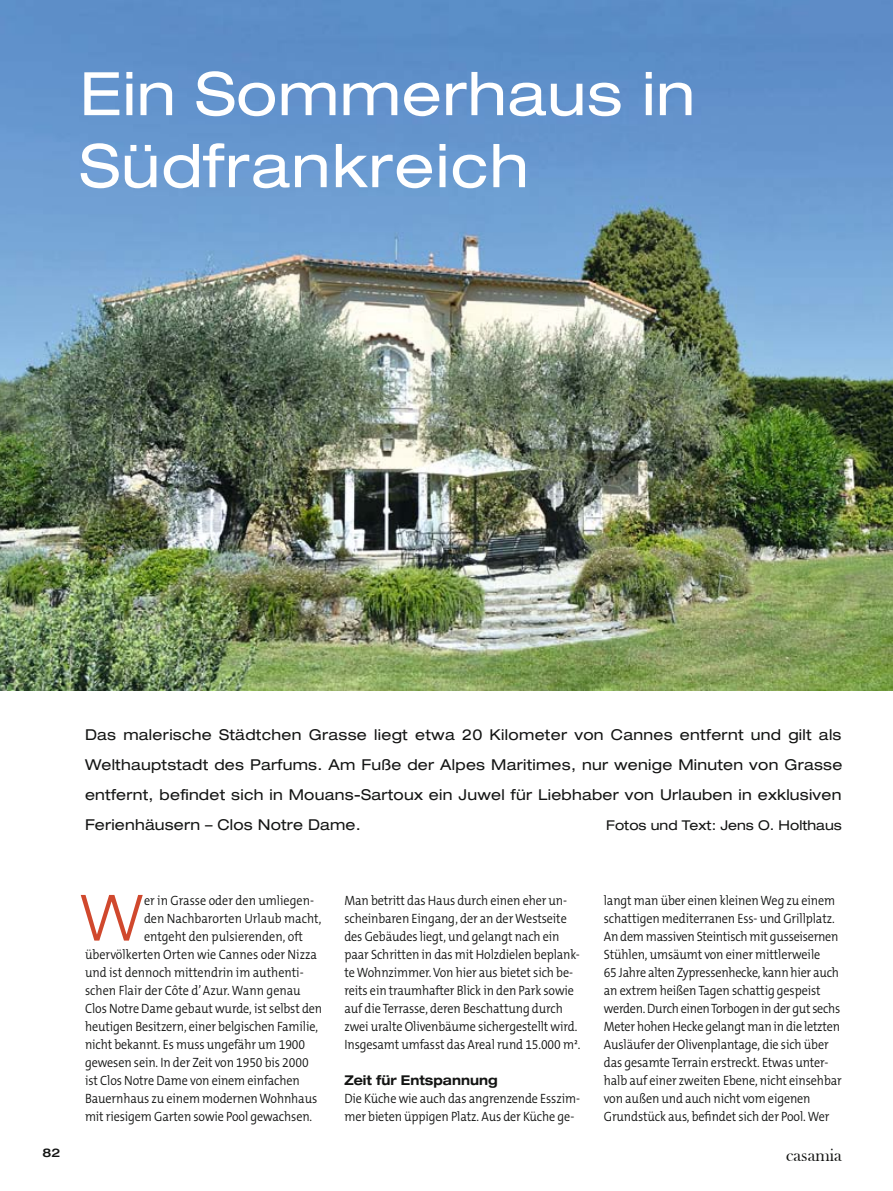
<style>
.page{position:relative;width:893px;height:1191px;background:#fff}
.page>*{position:absolute;margin:0;border:0;box-sizing:border-box;transform-origin:0 0}
.t1{font:300 expanded 63.9px "Helvetica Neue LT Std";color:#d0482d;scale:.9 1}
.t2{font:expanded 60px/72px "Helvetica Neue LT Std";letter-spacing:.02em;color:#fff}
.t3{font:18px "Bask Old Face";color:#131413}
.t4{font:expanded 15px/30px "Helvetica Neue LT Std";letter-spacing:.015em;color:#131413;text-align:justify}
.t5{font:300 13.5px/18px "The Mix B W4";letter-spacing:-.01em;color:#131413;scale:.9 1}
.t6{font:expanded 13.5px "Helvetica Neue LT Std";letter-spacing:.005em;color:#131413}
.t7{font:500 expanded 12px "Helvetica Neue LT Std";color:#131413}
.s1{font-family:"Helvetica Neue LT Std";font-weight:700;font-stretch:expanded}
</style>
<div class="page">
<img style="left:0;top:0;width:893px;height:690px">
<p class="t2" style="left:80px;top:65px;width:617px">Ein Sommerhaus in<br>Südfrankreich</p>
<p class="t4" style="left:85px;top:722px;width:759px">Das malerische Städtchen Grasse liegt etwa 20 Kilometer von Cannes entfernt und gilt als Welthauptstadt des Parfums. Am Fuße der Alpes Maritimes, nur wenige Minuten von Grasse entfernt, befindet sich in Mouans-Sartoux ein Juwel für Liebhaber von Urlauben in exklusiven Ferienhäusern – Clos Notre Dame.</p>
<p class="t6" style="left:606px;top:821px;width:237px">Fotos und Text: Jens O. Holthaus</p>
<p class="t1" style="left:81px;top:881px;width:69px">W</p>
<p class="t5" style="left:144px;top:892px;width:190px">er in Grasse oder den umliegen-</p>
<p class="t5" style="left:144px;top:910px;width:199px">den Nachbarorten Urlaub macht,</p>
<p class="t5" style="left:144px;top:928px;width:178px">entgeht den pulsierenden, oft</p>
<p class="t5" style="left:85px;top:946px;width:259px">übervölkerten Orten wie Cannes oder Nizza</p>
<p class="t5" style="left:85px;top:964px;width:245px">und ist dennoch mittendrin im authenti-</p>
<p class="t5" style="left:85px;top:982px;width:241px">schen Flair der Côte d’ Azur. Wann genau</p>
<p class="t5" style="left:85px;top:1000px;width:265px">Clos Notre Dame gebaut wurde, ist selbst den</p>
<p class="t5" style="left:85px;top:1018px;width:260px">heutigen Besitzern, einer belgischen Familie,</p>
<p class="t5" style="left:85px;top:1036px;width:246px">nicht bekannt. Es muss ungefähr um 1900</p>
<p class="t5" style="left:85px;top:1054px;width:250px">gewesen sein. In der Zeit von 1950 bis 2000</p>
<p class="t5" style="left:85px;top:1072px;width:240px">ist Clos Notre Dame von einem einfachen</p>
<p class="t5" style="left:85px;top:1090px;width:259px">Bauernhaus zu einem modernen Wohnhaus</p>
<p class="t5" style="left:85px;top:1108px;width:254px">mit riesigem Garten sowie Pool gewachsen.</p>
<p class="t5" style="left:344px;top:892px;width:264px">Man betritt das Haus durch einen eher un&shy;scheinbaren Eingang, der an der Westseite des Gebäudes liegt, und gelangt nach ein paar Schritten in das mit Holzdielen beplank&shy;te Wohnzimmer. Von hier aus bietet sich be&shy;reits ein traumhafter Blick in den Park sowie auf die Terrasse, deren Beschattung durch zwei uralte Olivenbäume sichergestellt wird.<br>Insgesamt umfasst das Areal rund 15.000 m².</p>
<p class="t5" style="left:344px;top:1072px;width:263px"><span class="s1">Zeit für Entspannung<br></span>Die Küche wie auch das angrenzende Esszim&shy;mer bieten üppigen Platz. Aus der Küche ge-</p>
<p class="t5" style="left:604px;top:892px;width:266px">langt man über einen kleinen Weg zu einem schattigen mediterranen Ess- und Grillplatz.<br>An dem massiven Steintisch mit gusseisernen Stühlen, umsäumt von einer mittlerweile<br>65 Jahre alten Zypressenhecke, kann hier auch an extrem heißen Tagen schattig gespeist werden. Durch einen Torbogen in der gut sechs Meter hohen Hecke gelangt man in die letzten Ausläufer der Olivenplantage, die sich über das gesamte Terrain erstreckt. Etwas unter&shy;halb auf einer zweiten Ebene, nicht einsehbar von außen und auch nicht vom eigenen Grundstück aus, befindet sich der Pool. Wer</p>
<p class="t7" style="left:43px;top:1145px;width:19px">82</p>
<p class="t3" style="left:786px;top:1147px;width:57px">casamia</p>
</div>
